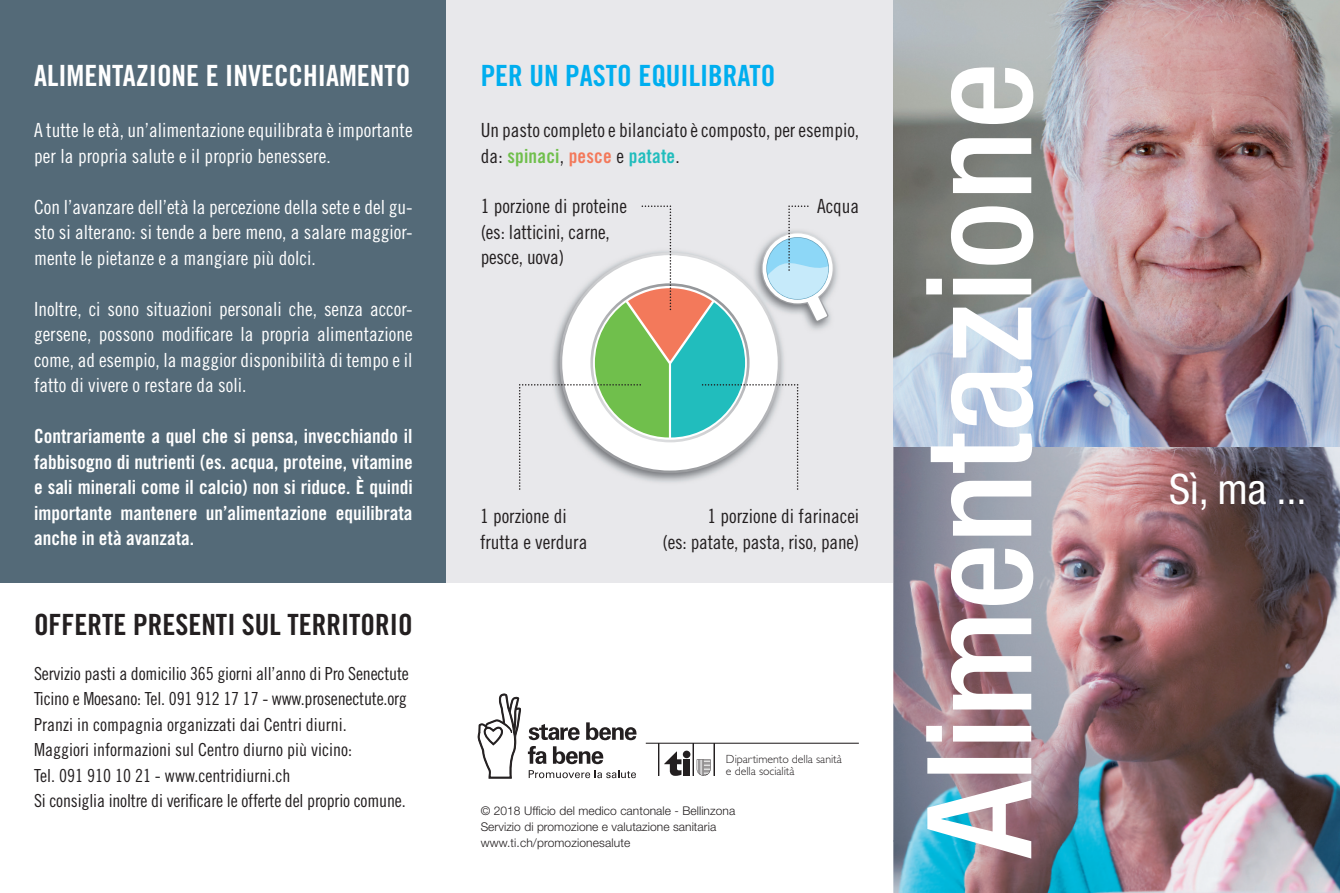
<style>
.page{position:relative;width:1340px;height:893px;background:#fff}
.page>*{position:absolute;margin:0;border:0;box-sizing:border-box;transform-origin:0 0}
.t1{font:condensed 42px "Helvetica Neue LT Std";color:#fff}
.t2{font:29.25px "Trade Gothic Bold Cond Twenty";color:#fff}
.t3{font:29.25px "Trade Gothic Bold Cond Twenty";color:#231f20}
.t4{font:29.25px "Trade Gothic Bold Cond Twenty";color:#00aeef}
.t5{font:19.5px/25.5px "Trade Gothic Cond Eighteen";color:#fff;text-align:justify}
.t6{font:19.5px/25.5px "Trade Gothic Bold Cond Twenty";color:#fff;text-align:justify}
.t7{font:19.5px/25.5px "Trade Gothic Cond Eighteen";color:#231f20}
.t8{font:19.5px "Trade Gothic Bold Cond Twenty";letter-spacing:.01em;color:#70bf4c}
.t9{font:18px/25.5px "Trade Gothic Cond Eighteen";letter-spacing:-.01em;color:#231f20}
.t10{font:300 12px/15.8px "Helvetica Neue LT Std";letter-spacing:.005em;color:#231f20}
.t11{font:300 11.85px/12.6px "Gill Sans Std";letter-spacing:-.005em;color:#231f20}
.s1{font-family:"Trade Gothic Cond Eighteen";color:#231f20}
.s2{color:#f3795b}
.s3{color:#21bdbd}
</style>
<div class="page">
<div style="left:0;top:0;width:446px;height:583px;background:#546a78"></div>
<div style="left:446px;top:0;width:447px;height:583px;background:#e8e8eb"></div>
<img style="left:893px;top:446px;width:394px;height:394px">
<img style="left:1287px;top:446px;width:52px;height:447px">
<img style="left:893px;top:840px;width:397px;height:53px">
<img style="left:893px;top:0;width:446px;height:446px">
<svg style="left:926px;top:67px;width:107px;height:791px"></svg>
<svg style="left:519px;top:205px;width:315px;height:285px"></svg>
<svg style="left:478px;top:693px;width:43px;height:86px"></svg>
<svg style="left:528px;top:724px;width:51px;height:16px"></svg>
<svg style="left:586px;top:722px;width:50px;height:18px"></svg>
<svg style="left:528px;top:746px;width:18px;height:18px"></svg>
<svg style="left:553px;top:746px;width:50px;height:18px"></svg>
<svg style="left:528px;top:770px;width:108px;height:8px"></svg>
<hr style="left:659px;top:743px;width:1px;height:33px;background:#231f20">
<hr style="left:646px;top:743px;width:212px;height:1px;background:#231f20">
<hr style="left:693px;top:743px;width:1px;height:33px;background:#231f20">
<hr style="left:714px;top:743px;width:1px;height:33px;background:#231f20">
<div style="left:683px;top:759px;width:7px;height:16px;background:#231f20"></div>
<div style="left:683px;top:751px;width:7px;height:7px;background:#231f20;border-radius:50%"></div>
<svg style="left:664px;top:751px;width:23px;height:25px"></svg>
<svg style="left:696px;top:759px;width:14px;height:17px"></svg>
<h2 class="t2" style="left:34px;top:58px;width:378px">ALIMENTAZIONE E INVECCHIAMENTO</h2>
<p class="t5" style="left:34px;top:117px;width:380px">A tutte le età, un’alimentazione equilibrata è importante per la propria salute e il proprio benessere.</p>
<p class="t5" style="left:34px;top:194px;width:380px">Con l’avanzare dell’età la percezione della sete e del gu&shy;sto si alterano: si tende a bere meno, a salare maggior&shy;mente le pietanze e a mangiare più dolci.</p>
<p class="t5" style="left:34px;top:296px;width:380px">Inoltre, ci sono situazioni personali che, senza accor&shy;gersene, possono modificare la propria alimentazione come, ad esempio, la maggior disponibilità di tempo e il fatto di vivere o restare da soli.</p>
<p class="t6" style="left:34px;top:423px;width:380px">Contrariamente a quel che si pensa, invecchiando il fabbisogno di nutrienti (es. acqua, proteine, vitamine e sali minerali come il calcio) non si riduce. È quindi importante mantenere un’alimentazione equilibrata anche in età avanzata.</p>
<h2 class="t3" style="left:34px;top:606px;width:380px">OFFERTE PRESENTI SUL TERRITORIO</h2>
<p class="t9" style="left:34px;top:660px;width:376px">Servizio pasti a domicilio 365 giorni all’anno di Pro Senectute Ticino e Moesano: Tel. 091 912 17 17 - www.prosenectute.org Pranzi in compagnia organizzati dai Centri diurni.<br>Maggiori informazioni sul Centro diurno più vicino:<br>Tel. 091 910 10 21 - www.centridiurni.ch<br>Si consiglia inoltre di verificare le offerte del proprio comune.</p>
<h2 class="t4" style="left:480px;top:58px;width:296px">PER UN PASTO EQUILIBRATO</h2>
<p class="t7" style="left:480px;top:117px;width:380px">Un pasto completo e bilanciato è composto, per esempio,</p>
<p class="t8" style="left:480px;top:144px;width:201px"><span class="s1">da:</span> spinaci<span class="s1">,</span> <span class="s2">pesce</span> <span class="s1">e</span> <span class="s3">patate</span><span class="s1">.</span></p>
<p class="t7" style="left:480px;top:193px;width:148px">1 porzione di proteine (es: latticini, carne, pesce, uova)</p>
<p class="t7" style="left:817px;top:193px;width:44px">Acqua</p>
<p class="t7" style="left:480px;top:503px;width:109px">1 porzione di frutta e verdura</p>
<p class="t7" style="left:662px;top:503px;width:198px;text-align:right">1 porzione di farinacei<br>(es: patate, pasta, riso, pane)</p>
<p class="t11" style="left:726px;top:752px;width:117px">Dipartimento della sanità e della socialità</p>
<p class="t10" style="left:480px;top:803px;width:256px">© 2018 Ufficio del medico cantonale - Bellinzona<br>Servizio di promozione e valutazione sanitaria www.ti.ch/promozionesalute</p>
<h1 class="t1" style="left:1169px;top:465px;width:139px">Sì, ma ...</h1>
</div>
